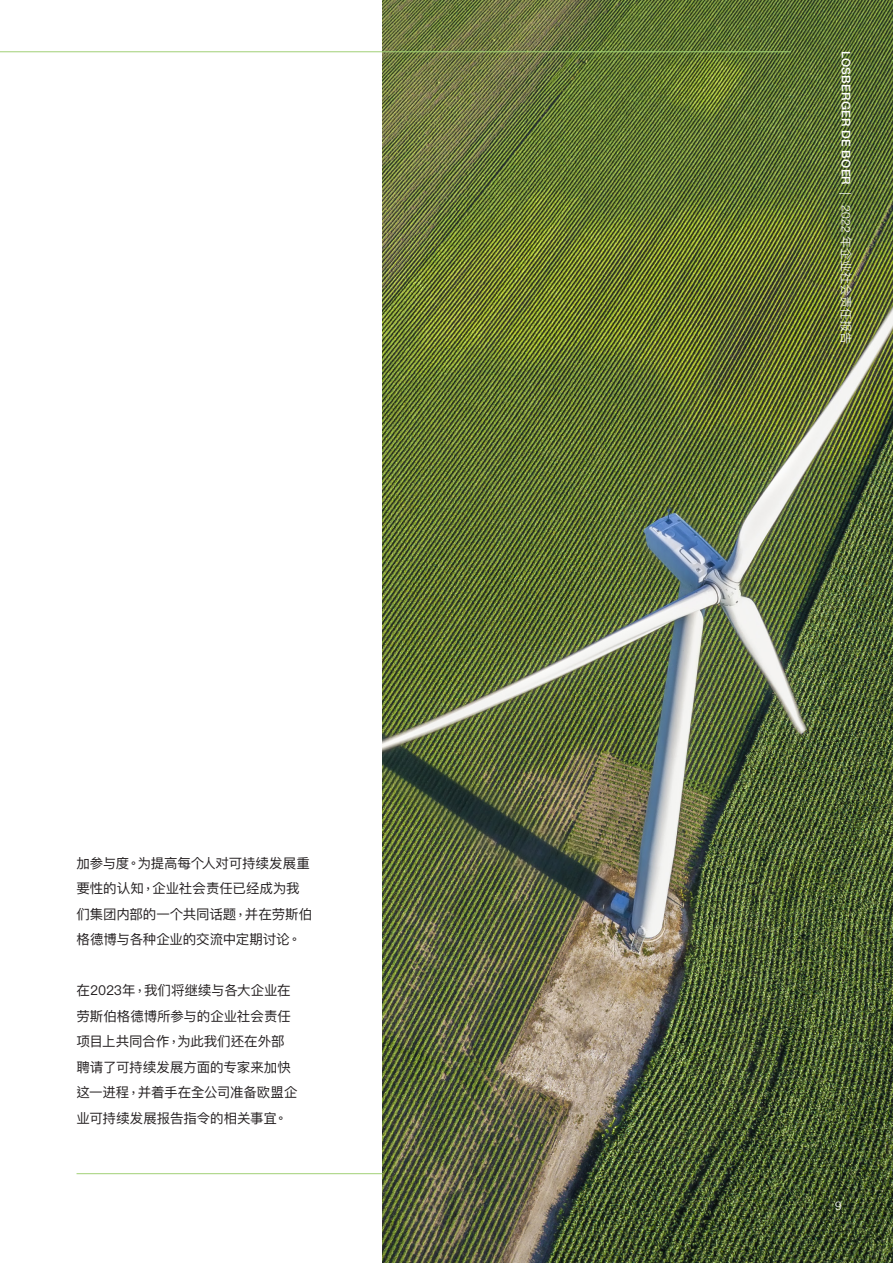
<style>
.page{position:relative;width:893px;height:1263px;background:#fff}
.page>*{position:absolute;margin:0;border:0;box-sizing:border-box;transform-origin:0 0}
.t1{font:13.5px/25.5px "Ping Fang HK";letter-spacing:-.01em;color:#231f20}
.t2{font:500 12px "Helvetica Neue LT Std";letter-spacing:.025em;color:#fff}
.t3{font:300 12px "Helvetica Neue LT Std";color:#fff}
.s1{font-weight:300}
.s2{font-family:"Ping Fang HK";font-weight:300}
</style>
<div class="page">
<img style="left:383px;top:0;width:510px;height:1263px">
<svg style="left:0;top:51px;width:792px;height:440px"></svg>
<hr style="left:77px;top:1173px;width:306px;height:1px;background:#a1d076">
<p class="t1" style="left:77px;top:850px;width:237px">加参与度。为提高每个人对可持续发展重要性的认知，企业社会责任已经成为我们集团内部的一个共同话题，并在劳斯伯格德博与各种企业的交流中定期讨论。</p>
<p class="t1" style="left:77px;top:977px;width:222px">在2023年，我们将继续与各大企业在劳斯伯格德博所参与的企业社会责任项目上共同合作，为此我们还在外部聘请了可持续发展方面的专家来加快这一进程，并着手在全公司准备欧盟企业可持续发展报告指令的相关事宜。</p>
<p class="t2" style="left:853px;top:51px;width:294px;rotate:90deg">LOSBERGER DE BOER <span class="s1">| 2022</span> <span class="s2">年企业社会责任报告</span></p>
<p class="t3" style="left:835px;top:1198px;width:8px">9</p>
</div>
